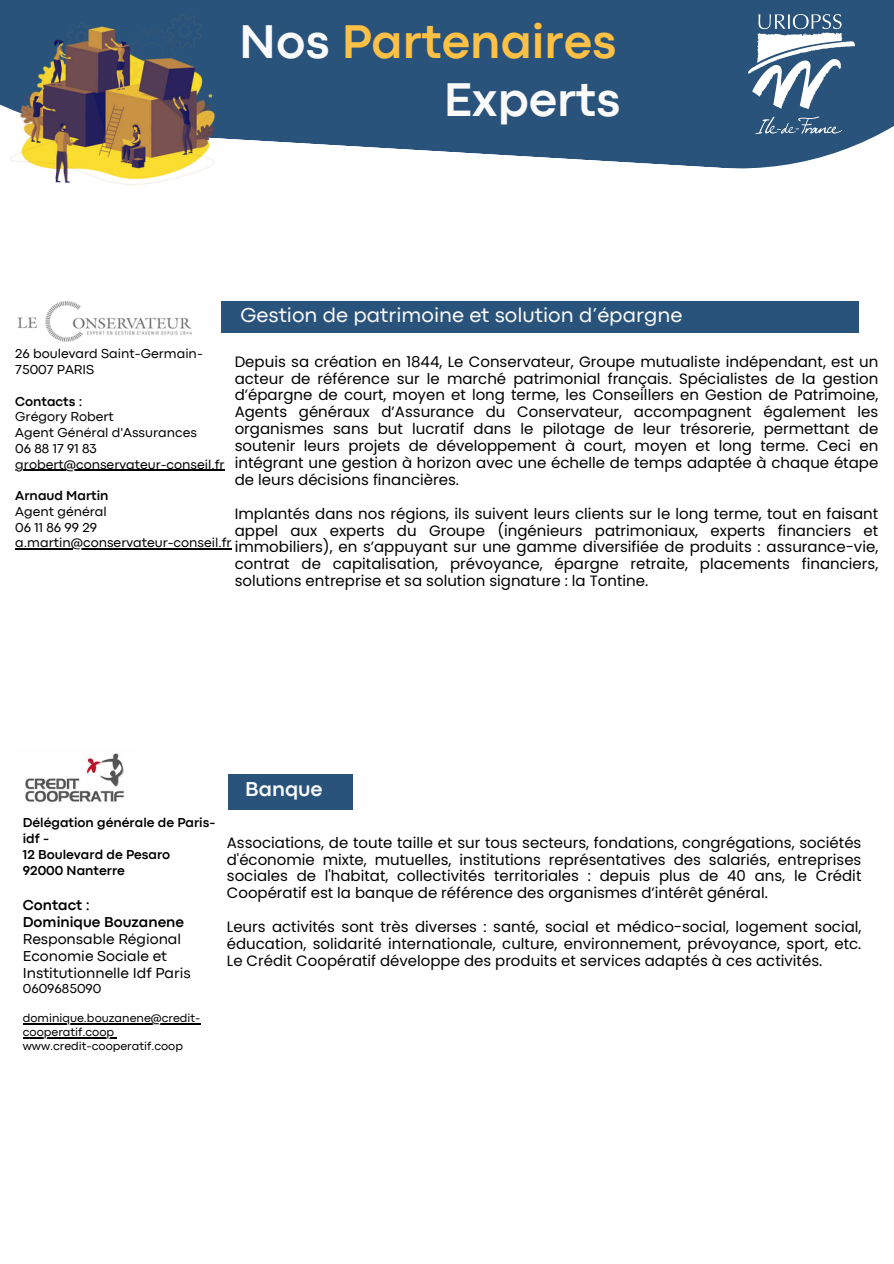
<style>
.page{position:relative;width:894px;height:1264px;background:#fff}
.page>*{position:absolute;margin:0;border:0;box-sizing:border-box;transform-origin:0 0}
.t1{font:700 49.35px/57.3px "Codec Pro";color:#fec045;text-align:right}
.t2{font:21px "Codec Pro";color:#fafafa}
.t3{font:700 21px "Codec Pro";color:#fafafa}
.t4{font:15px/16.8px "Poppins";color:#000;text-align:justify}
.t5{font:15px/17px "Codec Pro";color:#000}
.t6{font:13.5px/15.8px "Codec Pro";color:#000}
.t7{font:700 13.5px/16px "Codec Pro";color:#000}
.t8{font:12px/14px "Codec Pro";color:#000}
.s1{color:#fafafa}
.s2{font-weight:700}
</style>
<div class="page">
<svg style="left:0;top:0;width:893px;height:169px;background:#3f6488"></svg>
<img style="left:11px;top:14px;width:228px;height:171px">
<img style="left:748px;top:14px;width:105px;height:120px">
<div style="left:221px;top:301px;width:637px;height:32px;background:#2a537b"></div>
<hr style="left:15px;top:469px;width:210px;height:2px;background:#000">
<hr style="left:15px;top:548px;width:217px;height:1px;background:#000">
<img style="left:18px;top:301px;width:173px;height:41px">
<img style="left:25px;top:753px;width:99px;height:50px">
<div style="left:228px;top:773px;width:125px;height:36px;background:#2a537b"></div>
<hr style="left:23px;top:1023px;width:177px;height:1px;background:#000">
<hr style="left:23px;top:1037px;width:91px;height:1px;background:#000">
<p class="t1" style="left:239px;top:17px;width:382px"><span class="s1">Nos</span> Partenaires<br><span class="s1">Experts</span></p>
<p class="t2" style="left:240px;top:308px;width:443px">Gestion de patrimoine et solution d’épargne</p>
<h1 class="t6" style="left:15px;top:347px;width:189px">26 boulevard Saint-Germain-<br>75007 PARIS</h1>
<p class="t6" style="left:15px;top:394px;width:183px"><span class="s2">Contacts :<br></span>Grégory Robert<br>Agent Général d'Assurances<br>06 88 17 91 83</p>
<h3 class="t6" style="left:15px;top:457px;width:211px">grobert@conservateur-conseil.fr</h3>
<h3 class="t6" style="left:15px;top:488px;width:95px"><span class="s2">Arnaud Martin<br></span>Agent général<br>06 11 86 99 29</h3>
<h6 class="t6" style="left:15px;top:536px;width:218px">a.martin@conservateur-conseil.fr</h6>
<h6 class="t4" style="left:235px;top:353px;width:645px">Depuis sa création en 1844, Le Conservateur, Groupe mutualiste indépendant, est un acteur de référence sur le marché patrimonial français. Spécialistes de la gestion d’épargne de court, moyen et long terme, les Conseillers en Gestion de Patrimoine, Agents généraux d’Assurance du Conservateur, accompagnent également les organismes sans but lucratif dans le pilotage de leur trésorerie, permettant de soutenir leurs projets de développement à court, moyen et long terme. Ceci en intégrant une gestion à horizon avec une échelle de temps adaptée à chaque étape de leurs décisions financières.</h6>
<h6 class="t4" style="left:235px;top:505px;width:645px">Implantés dans nos régions, ils suivent leurs clients sur le long terme, tout en faisant appel aux experts du Groupe (ingénieurs patrimoniaux, experts financiers et immobiliers), en s’appuyant sur une gamme diversifiée de produits : assurance-vie, contrat de capitalisation, prévoyance, épargne retraite, placements financiers, solutions entreprise et sa solution signature : la Tontine.</h6>
<h2 class="t7" style="left:23px;top:815px;width:194px">Délégation générale de Paris&shy;idf -<br>12 Boulevard de Pesaro<br>92000 Nanterre</h2>
<h5 class="t5" style="left:23px;top:897px;width:169px"><span class="s2">Contact :<br>Dominique Bouzanene<br></span>Responsable Régional<br>Economie Sociale et<br>Institutionnelle Idf Paris</h5>
<h5 class="t6" style="left:23px;top:981px;width:80px">0609685090</h5>
<h4 class="t8" style="left:23px;top:1011px;width:179px">dominique.bouzanene@credit-</h4>
<p class="t8" style="left:23px;top:1025px;width:162px">cooperatif.coop www.credit-cooperatif.coop</p>
<h4 class="t3" style="left:245px;top:781px;width:79px">Banque</h4>
<h4 class="t4" style="left:227px;top:834px;width:636px">Associations, de toute taille et sur tous secteurs, fondations, congrégations, sociétés d'économie mixte, mutuelles, institutions représentatives des salariés, entreprises sociales de l'habitat, collectivités territoriales : depuis plus de 40 ans, le Crédit Coopératif est la banque de référence des organismes d’intérêt général.</h4>
<p class="t4" style="left:227px;top:918px;width:636px">Leurs activités sont très diverses : santé, social et médico-social, logement social, éducation, solidarité internationale, culture, environnement, prévoyance, sport, etc.<br>Le Crédit Coopératif développe des produits et services adaptés à ces activités.</p>
</div>
